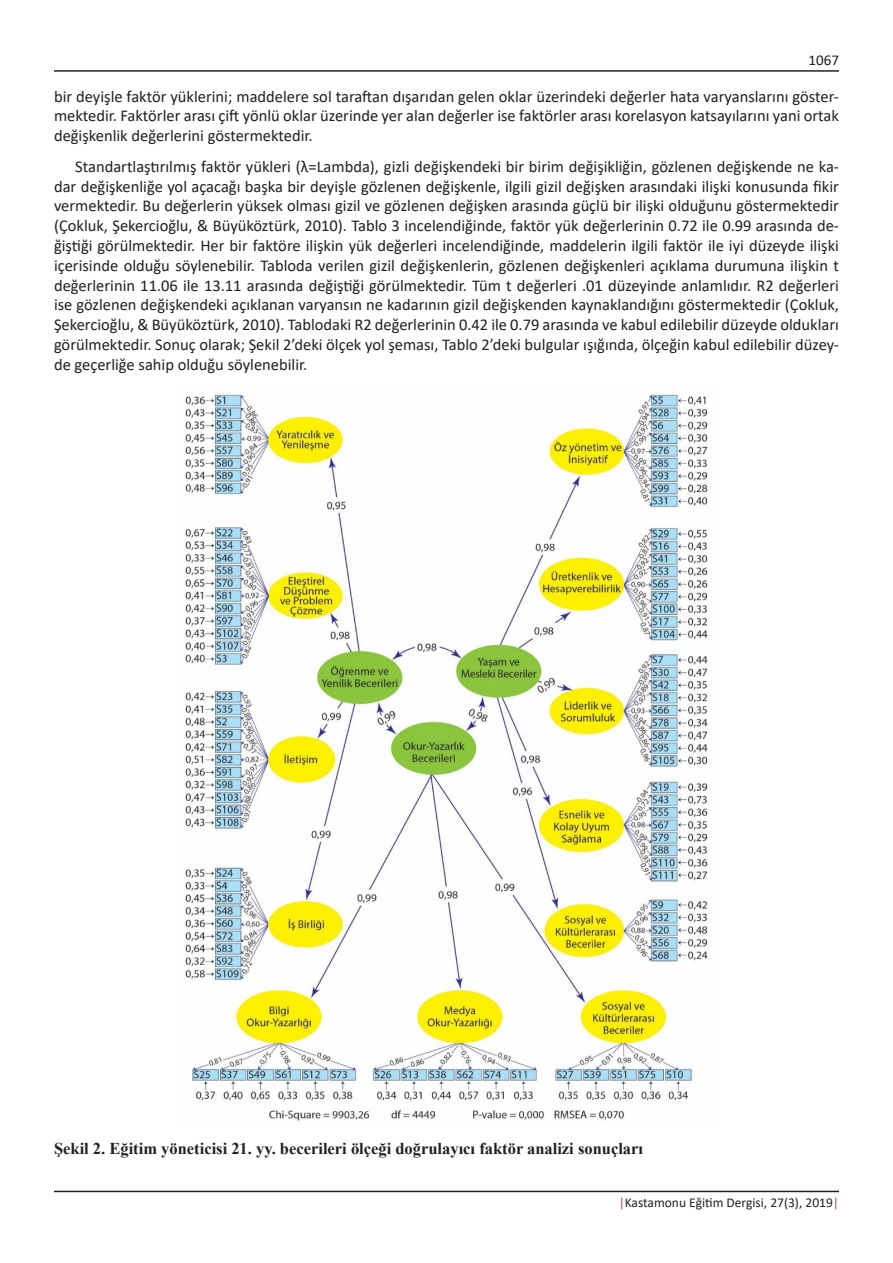
<style>
.page{position:relative;width:893px;height:1263px;background:#fff}
.page>*{position:absolute;margin:0;border:0;box-sizing:border-box;transform-origin:0 0}
.metin{font:16.5px/19.8px "Calibri";color:#231f20;text-align:justify}
.resim{font:700 16.5px "Times New Roman";color:#231f20}
.t1{font:15px "Calibri";color:#231f20}
.t2{font:13.5px "Calibri";color:#231f20}
.s1{font-weight:300;color:#8c171b}
</style>
<div class="page">
<hr style="left:54px;top:70px;width:785px;height:2px;background:#231f20">
<hr style="left:54px;top:1191px;width:785px;height:1px;background:#231f20">
<img style="left:185px;top:394px;width:523px;height:727px">
<p class="t1" style="left:809px;top:50px;width:32px">1067</p>
<p class="metin" style="left:54px;top:86px;width:786px">bir deyişle faktör yüklerini; maddelere sol taraftan dışarıdan gelen oklar üzerindeki değerler hata varyanslarını göster&shy;mektedir. Faktörler arası çift yönlü oklar üzerinde yer alan değerler ise faktörler arası korelasyon katsayılarını yani ortak değişkenlik değerlerini göstermektedir.</p>
<p class="metin" style="left:54px;top:156px;width:786px;text-indent:21px">Standartlaştırılmış faktör yükleri (λ=Lambda), gizli değişkendeki bir birim değişikliğin, gözlenen değişkende ne ka&shy;dar değişkenliğe yol açacağı başka bir deyişle gözlenen değişkenle, ilgili gizil değişken arasındaki ilişki konusunda fikir vermektedir. Bu değerlerin yüksek olması gizil ve gözlenen değişken arasında güçlü bir ilişki olduğunu göstermektedir (Çokluk, Şekercioğlu, &amp; Büyüköztürk, 2010). Tablo 3 incelendiğinde, faktör yük değerlerinin 0.72 ile 0.99 arasında de&shy;ğiştiği görülmektedir. Her bir faktöre ilişkin yük değerleri incelendiğinde, maddelerin ilgili faktör ile iyi düzeyde ilişki içerisinde olduğu söylenebilir. Tabloda verilen gizil değişkenlerin, gözlenen değişkenleri açıklama durumuna ilişkin t değerlerinin 11.06 ile 13.11 arasında değiştiği görülmektedir. Tüm t değerleri .01 düzeyinde anlamlıdır. R2 değerleri ise gözlenen değişkendeki açıklanan varyansın ne kadarının gizil değişkenden kaynaklandığını göstermektedir (Çokluk, Şekercioğlu, &amp; Büyüköztürk, 2010). Tablodaki R2 değerlerinin 0.42 ile 0.79 arasında ve kabul edilebilir düzeyde oldukları görülmektedir. Sonuç olarak; Şekil 2’deki ölçek yol şeması, Tablo 2’deki bulgular ışığında, ölçeğin kabul edilebilir düzey&shy;de geçerliğe sahip olduğu söylenebilir.</p>
<p class="resim" style="left:54px;top:1136px;width:591px">Şekil 2. Eğitim yöneticisi 21. yy. becerileri ölçeği doğrulayıcı faktör analizi sonuçları</p>
<p class="t2" style="left:619px;top:1193px;width:222px"><span class="s1">|</span>Kastamonu Eğitim Dergisi, 27(3), 2019<span class="s1">|</span></p>
</div>
